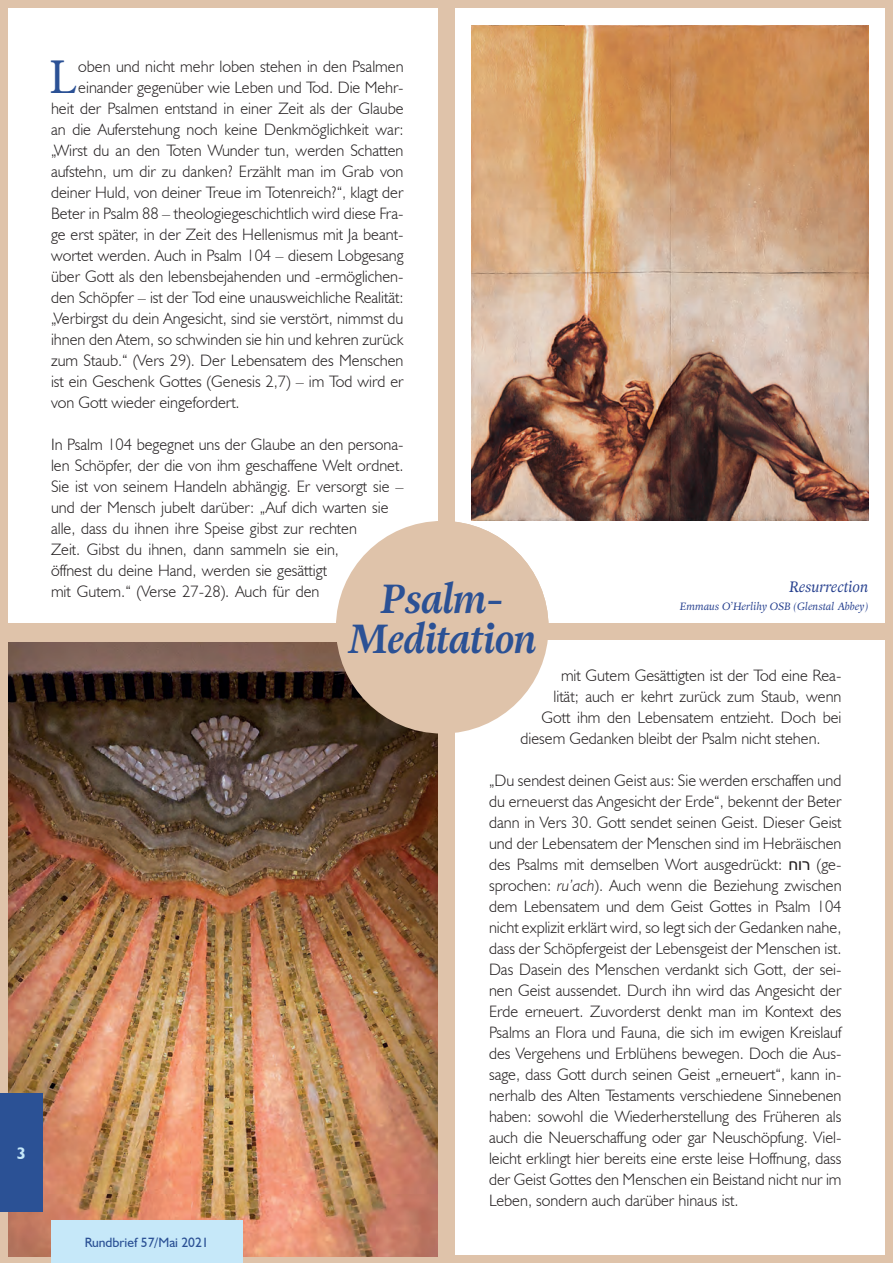
<style>
.page{position:relative;width:893px;height:1263px;background:#dfc3aa}
.page>*{position:absolute;margin:0;border:0;box-sizing:border-box;transform-origin:0 0}
.t1{font:46.5px "Adriane Text";color:#2b5195}
.t2{font:italic 700 40.5px/40.5px "Adriane Text";letter-spacing:-.01em;color:#2b5195;text-align:center}
.t3{font:300 16.5px/21px "Humanist 521 BT";color:#231f20}
.t4{font:700 16.5px "Humanist 521 BT";color:#c6e8f9}
.t5{font:italic 15px "Adriane Text";color:#253f8e}
.t6{font:13.5px "Humanist 521 BT";color:#2b5195}
.t7{font:italic 10.5px "Adriane Text";color:#253f8e}
.s1{font-family:"Arial";font-weight:400}
.s2{font-style:italic}
</style>
<div class="page">
<div style="left:455px;top:9px;width:429px;height:614px;background:#fff"></div>
<div style="left:9px;top:9px;width:429px;height:614px;background:#fff"></div>
<div style="left:455px;top:640px;width:429px;height:614px;background:#fff"></div>
<img style="left:9px;top:642px;width:429px;height:614px">
<div style="left:336px;top:521px;width:213px;height:212px;background:#dfc3aa;border-radius:50%"></div>
<img style="left:471px;top:26px;width:397px;height:495px">
<div style="left:51px;top:1220px;width:191px;height:43px;background:#c6e8f9"></div>
<div style="left:0;top:1093px;width:43px;height:119px;background:#2b5195"></div>
<p class="t4" style="left:17px;top:1143px;width:10px">3</p>
<h1 class="t1" style="left:49px;top:45px;width:31px">L</h1>
<p class="t3" style="left:78px;top:56px;width:327px">oben und nicht mehr loben stehen in den Psalmen</p>
<p class="t3" style="left:78px;top:77px;width:327px">einander gegenüber wie Leben und Tod. Die Mehr-</p>
<p class="t3" style="left:51px;top:98px;width:354px">heit der Psalmen entstand in einer Zeit als der Glaube</p>
<p class="t3" style="left:51px;top:119px;width:354px">an die Auferstehung noch keine Denkmöglichkeit war:</p>
<p class="t3" style="left:51px;top:140px;width:354px">„Wirst du an den Toten Wunder tun, werden Schatten</p>
<p class="t3" style="left:51px;top:161px;width:354px">aufstehn, um dir zu danken? Erzählt man im Grab von</p>
<p class="t3" style="left:51px;top:182px;width:354px">deiner Huld, von deiner Treue im Totenreich?“, klagt der</p>
<p class="t3" style="left:51px;top:203px;width:354px">Beter in Psalm 88 – theologiegeschichtlich wird diese Fra-</p>
<p class="t3" style="left:51px;top:224px;width:354px">ge erst später, in der Zeit des Hellenismus mit Ja beant-</p>
<p class="t3" style="left:51px;top:245px;width:354px">wortet werden. Auch in Psalm 104 – diesem Lobgesang</p>
<p class="t3" style="left:51px;top:266px;width:354px">über Gott als den lebensbejahenden und -ermöglichen-</p>
<p class="t3" style="left:51px;top:287px;width:354px">den Schöpfer – ist der Tod eine unausweichliche Realität:</p>
<p class="t3" style="left:51px;top:308px;width:354px">„Verbirgst du dein Angesicht, sind sie verstört, nimmst du</p>
<p class="t3" style="left:51px;top:329px;width:354px">ihnen den Atem, so schwinden sie hin und kehren zurück</p>
<p class="t3" style="left:51px;top:350px;width:354px">zum Staub.“ (Vers 29). Der Lebensatem des Menschen</p>
<p class="t3" style="left:51px;top:371px;width:354px">ist ein Geschenk Gottes (Genesis 2,7) – im Tod wird er</p>
<p class="t3" style="left:51px;top:392px;width:190px">von Gott wieder eingefordert.</p>
<p class="t3" style="left:51px;top:434px;width:354px">In Psalm 104 begegnet uns der Glaube an den persona&shy;len Schöpfer, der die von ihm geschaffene Welt ordnet.<br>Sie ist von seinem Handeln abhängig. Er versorgt sie – und der Mensch jubelt darüber: „Auf dich warten sie alle, dass du ihnen ihre Speise gibst zur rechten<br>Zeit. Gibst du ihnen, dann sammeln sie ein,<br>öffnest du deine Hand, werden sie gesättigt<br>mit Gutem.“ (Verse 27-28). Auch für den</p>
<h2 class="t2" style="left:347px;top:579px;width:191px">Psalm-<br>Meditation</h2>
<p class="t5" style="left:789px;top:576px;width:81px">Resurrection</p>
<p class="t7" style="left:680px;top:599px;width:190px">Emmaus O’Herlihy OSB (Glenstal Abbey)</p>
<p class="t6" style="left:85px;top:1234px;width:126px">Rundbrief 57/Mai 2021</p>
<p class="t3" style="left:561px;top:665px;width:282px">mit Gutem Gesättigten ist der Tod eine Rea-</p>
<p class="t3" style="left:553px;top:686px;width:289px">lität; auch er kehrt zurück zum Staub, wenn</p>
<p class="t3" style="left:541px;top:707px;width:301px">Gott ihm den Lebensatem entzieht. Doch bei</p>
<p class="t3" style="left:520px;top:728px;width:302px">diesem Gedanken bleibt der Psalm nicht stehen.</p>
<p class="t3" style="left:489px;top:770px;width:354px;text-align:justify">„Du sendest deinen Geist aus: Sie werden erschaffen und du erneuerst das Angesicht der Erde“, bekennt der Beter dann in Vers 30. Gott sendet seinen Geist. Dieser Geist und der Lebensatem der Menschen sind im Hebräischen des Psalms mit demselben Wort ausgedrückt: <span class="s1">רוח</span> )ge&shy;sprochen: <span class="s2">ru’ach</span>). Auch wenn die Beziehung zwischen dem Lebensatem und dem Geist Gottes in Psalm 104 nicht explizit erklärt wird, so legt sich der Gedanken nahe, dass der Schöpfergeist der Lebensgeist der Menschen ist.<br>Das Dasein des Menschen verdankt sich Gott, der sei&shy;nen Geist aussendet. Durch ihn wird das Angesicht der Erde erneuert. Zuvorderst denkt man im Kontext des Psalms an Flora und Fauna, die sich im ewigen Kreislauf des Vergehens und Erblühens bewegen. Doch die Aus&shy;sage, dass Gott durch seinen Geist „erneuert“, kann in&shy;nerhalb des Alten Testaments verschiedene Sinnebenen haben: sowohl die Wiederherstellung des Früheren als auch die Neuerschaffung oder gar Neuschöpfung. Viel&shy;leicht erklingt hier bereits eine erste leise Hoffnung, dass der Geist Gottes den Menschen ein Beistand nicht nur im Leben, sondern auch darüber hinaus ist.</p>
</div>
